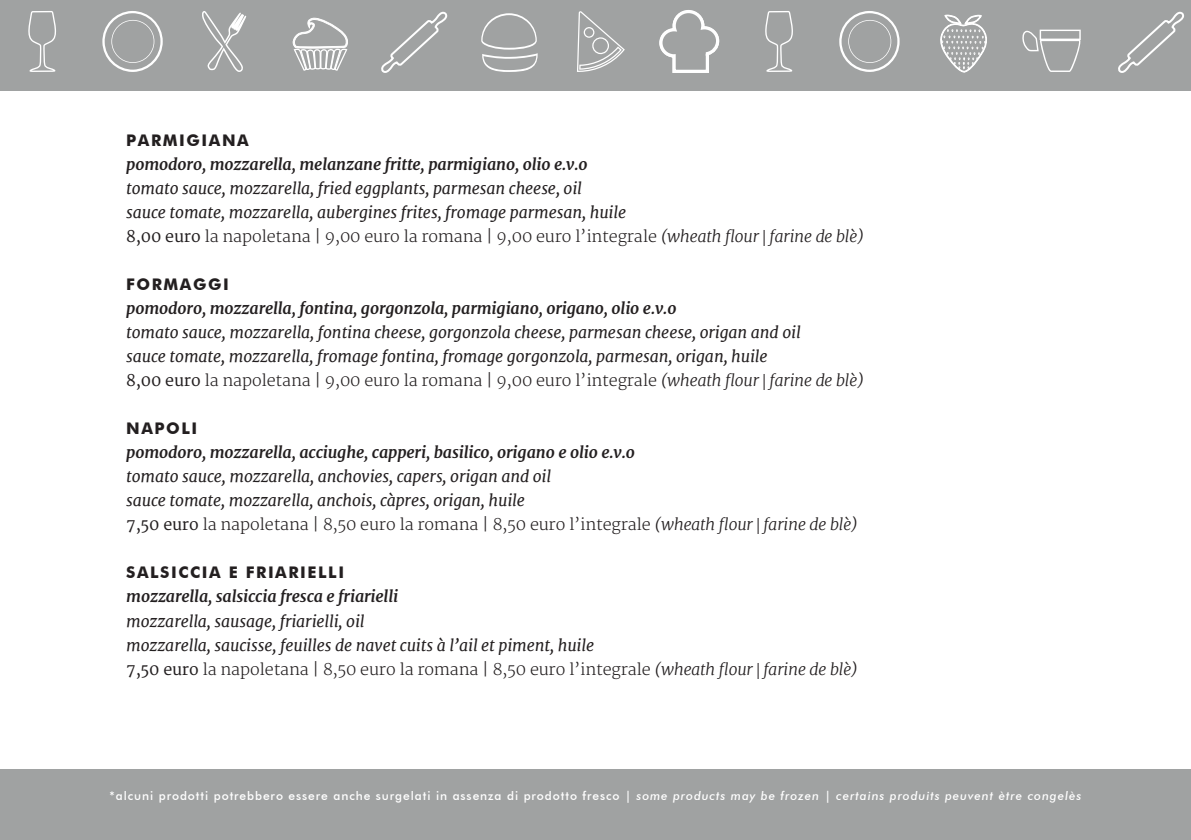
<style>
.page{position:relative;width:1191px;height:840px;background:#fff}
.page>*{position:absolute;margin:0;border:0;box-sizing:border-box;transform-origin:0 0}
.t1{font:italic 16px "Merriweather";letter-spacing:-.01em;color:#231f20}
.t2{font:300 16px "Merriweather";letter-spacing:-.01em;color:#231f20}
.t3{font:italic 700 16px "Merriweather";letter-spacing:-.01em;color:#231f20}
.t4{font:700 16px "Futura BT";letter-spacing:.095em;color:#231f20}
.t5{font:500 12px "Futura BT";letter-spacing:.08em;color:#fff}
.s1{font-weight:400}
.s2{font-style:italic}
.s3{font-family:"Univers LT Std"}
</style>
<div class="page">
<div style="left:0;top:0;width:1191px;height:839px;background:#a0a2a2"></div>
<div style="left:0;top:92px;width:1191px;height:676px;background:#fff"></div>
<svg style="left:102px;top:11px;width:61px;height:61px;background:#adaeae"></svg>
<svg style="left:839px;top:11px;width:60px;height:61px;background:#adaeae"></svg>
<svg style="left:577px;top:11px;width:48px;height:61px;background:#aeafaf"></svg>
<svg style="left:1021px;top:30px;width:60px;height:42px;background:#adafaf"></svg>
<svg style="left:202px;top:11px;width:44px;height:61px;background:#b1b2b2"></svg>
<svg style="left:658px;top:9px;width:62px;height:65px;background:#afb1b1"></svg>
<svg style="left:28px;top:11px;width:28px;height:61px;background:#aeafaf"></svg>
<svg style="left:765px;top:11px;width:28px;height:61px;background:#aeafaf"></svg>
<svg style="left:379px;top:10px;width:70px;height:64px;background:#a7a9a9"></svg>
<svg style="left:1116px;top:10px;width:69px;height:64px;background:#a8a9a9"></svg>
<svg style="left:481px;top:13px;width:56px;height:59px;background:#adaeae"></svg>
<svg style="left:938px;top:15px;width:53px;height:58px;background:#b2b3b3"></svg>
<svg style="left:292px;top:18px;width:58px;height:53px"></svg>
<p class="t4" style="left:126px;top:130px;width:124px">PARMIGIANA</p>
<p class="t3" style="left:126px;top:154px;width:463px">pomodoro, mozzarella, melanzane fritte, parmigiano, olio e.v.o</p>
<p class="t1" style="left:126px;top:178px;width:457px">tomato sauce, mozzarella, fried eggplants, parmesan cheese, oil</p>
<p class="t1" style="left:126px;top:202px;width:501px">sauce tomate, mozzarella, aubergines frites, fromage parmesan, huile</p>
<p class="t2" style="left:126px;top:227px;width:739px"><span class="s1">8,00 euro</span> la napoletana | 9,00 euro la romana | 9,00 euro l’integrale <span class="s2">(wheath flour</span> <span class="s3">|</span> <span class="s2">farine de blè)</span></p>
<p class="t4" style="left:126px;top:274px;width:104px">FORMAGGI</p>
<p class="t3" style="left:126px;top:298px;width:552px">pomodoro, mozzarella, fontina, gorgonzola, parmigiano, origano, olio e.v.o</p>
<p class="t1" style="left:126px;top:322px;width:676px">tomato sauce, mozzarella, fontina cheese, gorgonzola cheese, parmesan cheese, origan and oil</p>
<p class="t1" style="left:126px;top:346px;width:643px">sauce tomate, mozzarella, fromage fontina, fromage gorgonzola, parmesan, origan, huile</p>
<p class="t2" style="left:126px;top:371px;width:739px"><span class="s1">8,00 euro</span> la napoletana | 9,00 euro la romana | 9,00 euro l’integrale <span class="s2">(wheath flour</span> <span class="s3">|</span> <span class="s2">farine de blè)</span></p>
<p class="t4" style="left:126px;top:418px;width:73px">NAPOLI</p>
<p class="t3" style="left:126px;top:442px;width:510px">pomodoro, mozzarella, acciughe, capperi, basilico, origano e olio e.v.o</p>
<p class="t1" style="left:126px;top:466px;width:426px">tomato sauce, mozzarella, anchovies, capers, origan and oil</p>
<p class="t1" style="left:126px;top:490px;width:400px">sauce tomate, mozzarella, anchois, càpres, origan, huile</p>
<p class="t2" style="left:126px;top:515px;width:733px"><span class="s1">7,50 euro</span> la napoletana | 8,50 euro la romana | 8,50 euro l’integrale <span class="s2">(wheath flour</span> <span class="s3">|</span> <span class="s2">farine de blè)</span></p>
<p class="t4" style="left:126px;top:562px;width:219px">SALSICCIA E FRIARIELLI</p>
<p class="t3" style="left:126px;top:586px;width:273px">mozzarella, salsiccia fresca e friarielli</p>
<p class="t1" style="left:126px;top:610px;width:240px">mozzarella, sausage, friarielli, oil</p>
<p class="t1" style="left:126px;top:634px;width:469px">mozzarella, saucisse, feuilles de navet cuits à l’ail et piment, huile</p>
<p class="t2" style="left:126px;top:659px;width:733px"><span class="s1">7,50 euro</span> la napoletana | 8,50 euro la romana | 8,50 euro l’integrale <span class="s2">(wheath flour</span> <span class="s3">|</span> <span class="s2">farine de blè)</span></p>
<p class="t5" style="left:109px;top:787px;width:973px">*alcuni prodotti potrebbero essere anche surgelati in assenza di prodotto fresco | <span class="s2">some products may be frozen</span> | <span class="s2">certains produits peuvent ètre congelès</span></p>
</div>
